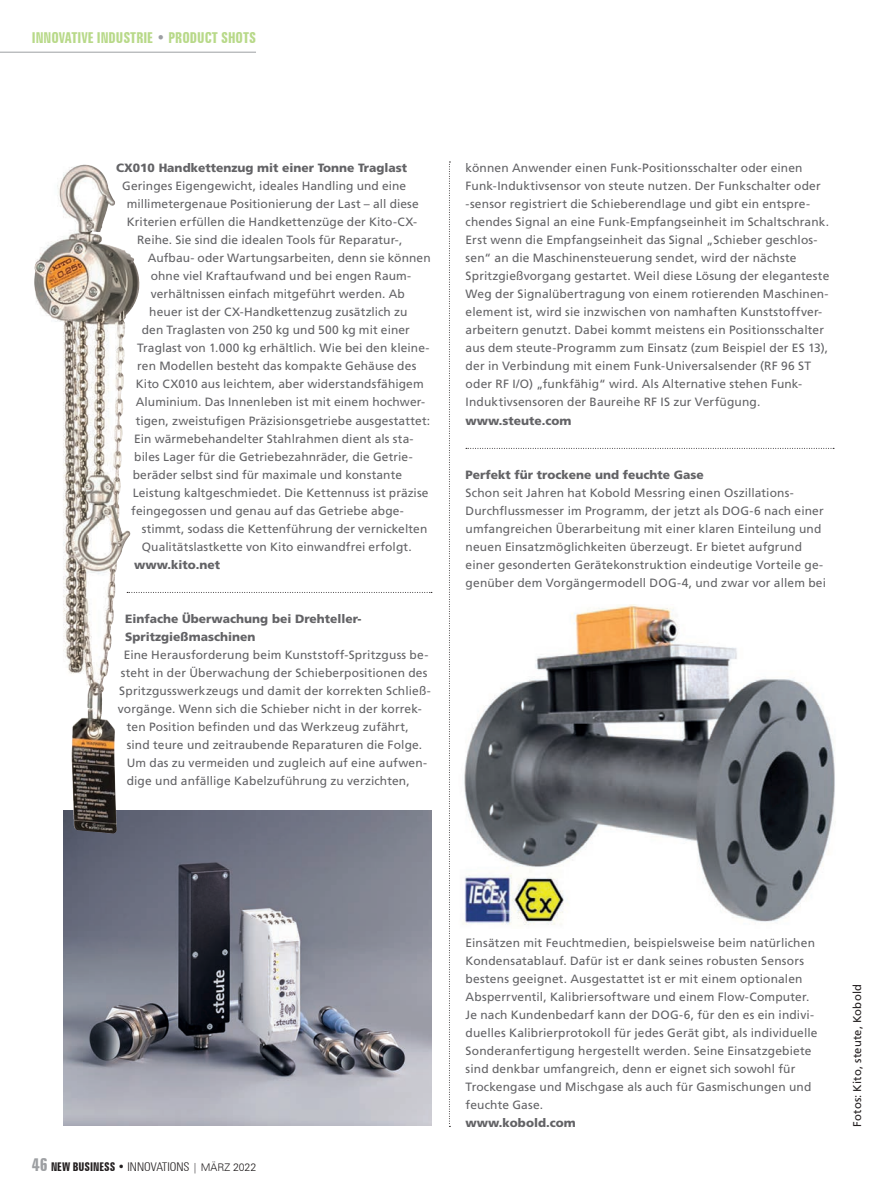
<style>
.page{position:relative;width:893px;height:1191px;background:#fff}
.page>*{position:absolute;margin:0;border:0;box-sizing:border-box;transform-origin:0 0}
.t1{font:700 extra-condensed 15px "Zurich BT";color:#b8d989}
.t2{font:12px/18px "Frutiger LT Std";letter-spacing:.01em;color:#636366}
.t3{font:900 12px/18px "Frutiger LT Std";color:#636366}
.t4{font:700 extra-condensed 12px "Zurich BT";color:#231f20}
.t5{font:11.25px "Frutiger LT Std";letter-spacing:.015em;color:#231f20}
.s1{color:#9d9fa2}
.s2{font-size:18px;color:#9d9fa2}
.s3{font-weight:300;font-stretch:condensed}
.s4{font-weight:300;font-stretch:normal;font-size:10.5px}
</style>
<div class="page">
<hr style="left:0;top:52px;width:256px;height:1px;background:#9d9fa2">
<svg style="left:127px;top:592px;width:305px;height:1px"></svg>
<svg style="left:466px;top:448px;width:368px;height:1px"></svg>
<svg style="left:449px;top:162px;width:1px;height:965px"></svg>
<img style="left:64px;top:810px;width:368px;height:315px">
<img style="left:462px;top:604px;width:373px;height:321px">
<img style="left:34px;top:164px;width:83px;height:669px">
<p class="t1" style="left:32px;top:29px;width:226px">INNOVATIVE INDUSTRIE <span class="s1">•</span> PRODUCT SHOTS</p>
<p class="t3" style="left:116px;top:159px;width:292px">CX010 Handkettenzug mit einer Tonne Traglast</p>
<p class="t2" style="left:122px;top:177px;width:286px">Geringes Eigengewicht, ideales Handling und eine</p>
<p class="t2" style="left:127px;top:195px;width:293px">millimetergenaue Positionierung der Last – all diese</p>
<p class="t2" style="left:127px;top:213px;width:292px">Kriterien erfüllen die Handkettenzüge der Kito-CX-</p>
<p class="t2" style="left:137px;top:231px;width:267px">Reihe. Sie sind die idealen Tools für Reparatur-,</p>
<p class="t2" style="left:148px;top:249px;width:284px">Aufbau- oder Wartungsarbeiten, denn sie können</p>
<p class="t2" style="left:151px;top:267px;width:262px">ohne viel Kraftaufwand und bei engen Raum-</p>
<p class="t2" style="left:151px;top:285px;width:256px">verhältnissen einfach mitgeführt werden. Ab</p>
<p class="t2" style="left:149px;top:303px;width:260px">heuer ist der CX-Handkettenzug zusätzlich zu</p>
<p class="t2" style="left:142px;top:321px;width:270px">den Traglasten von 250 kg und 500 kg mit einer</p>
<p class="t2" style="left:137px;top:339px;width:294px">Traglast von 1.000 kg erhältlich. Wie bei den kleine-</p>
<p class="t2" style="left:137px;top:357px;width:281px">ren Modellen besteht das kompakte Gehäuse des</p>
<p class="t2" style="left:136px;top:375px;width:289px">Kito CX010 aus leichtem, aber widerstandsfähigem</p>
<p class="t2" style="left:136px;top:393px;width:291px">Aluminium. Das Innenleben ist mit einem hochwer-</p>
<p class="t2" style="left:136px;top:411px;width:296px">tigen, zweistufigen Präzisionsgetriebe ausgestattet:</p>
<p class="t2" style="left:134px;top:429px;width:281px">Ein wärmebehandelter Stahlrahmen dient als sta-</p>
<p class="t2" style="left:134px;top:447px;width:280px">biles Lager für die Getriebezahnräder, die Getrie-</p>
<p class="t2" style="left:133px;top:465px;width:271px">beräder selbst sind für maximale und konstante</p>
<p class="t2" style="left:133px;top:483px;width:297px">Leistung kaltgeschmiedet. Die Kettennuss ist präzise</p>
<p class="t2" style="left:131px;top:501px;width:274px">feingegossen und genau auf das Getriebe abge-</p>
<p class="t2" style="left:142px;top:519px;width:287px">stimmt, sodass die Kettenführung der vernickelten</p>
<p class="t2" style="left:142px;top:537px;width:271px">Qualitätslastkette von Kito einwandfrei erfolgt.</p>
<p class="t3" style="left:134px;top:555px;width:88px">www.kito.net</p>
<p class="t3" style="left:125px;top:609px;width:238px">Einfache Überwachung bei Drehteller-<br>Spritzgießmaschinen</p>
<p class="t2" style="left:124px;top:645px;width:306px">Eine Herausforderung beim Kunststoff-Spritzguss be-</p>
<p class="t2" style="left:121px;top:663px;width:308px">steht in der Überwachung der Schieberpositionen des</p>
<p class="t2" style="left:119px;top:681px;width:313px">Spritzgusswerkzeugs und damit der korrekten Schließ-</p>
<p class="t2" style="left:118px;top:699px;width:306px">vorgänge. Wenn sich die Schieber nicht in der korrek-</p>
<p class="t2" style="left:127px;top:717px;width:284px">ten Position befinden und das Werkzeug zufährt,</p>
<p class="t2" style="left:127px;top:735px;width:297px">sind teure und zeitraubende Reparaturen die Folge.</p>
<p class="t2" style="left:127px;top:753px;width:302px">Um das zu vermeiden und zugleich auf eine aufwen-</p>
<p class="t2" style="left:127px;top:771px;width:285px">dige und anfällige Kabelzuführung zu verzichten,</p>
<p class="t2" style="left:466px;top:159px;width:365px">können Anwender einen Funk-Positionsschalter oder einen Funk-Induktivsensor von steute nutzen. Der Funkschalter oder -sensor registriert die Schieberendlage und gibt ein entspre&shy;chendes Signal an eine Funk-Empfangseinheit im Schaltschrank.<br>Erst wenn die Empfangseinheit das Signal „Schieber geschlos&shy;sen“ an die Maschinensteuerung sendet, wird der nächste Spritzgießvorgang gestartet. Weil diese Lösung der eleganteste Weg der Signalübertragung von einem rotierenden Maschinen&shy;element ist, wird sie inzwischen von namhaften Kunststoffver&shy;arbeitern genutzt. Dabei kommt meistens ein Positionsschalter aus dem steute-Programm zum Einsatz (zum Beispiel der ES 13), der in Verbindung mit einem Funk-Universalsender (RF 96 ST oder RF I/O) „funkfähig“ wird. Als Alternative stehen Funk-Induktivsensoren der Baureihe RF IS zur Verfügung.</p>
<p class="t3" style="left:466px;top:411px;width:108px">www.steute.com</p>
<p class="t3" style="left:466px;top:465px;width:240px">Perfekt für trockene und feuchte Gase</p>
<p class="t2" style="left:466px;top:483px;width:362px">Schon seit Jahren hat Kobold Messring einen Oszillations-Durchflussmesser im Programm, der jetzt als DOG-6 nach einer umfangreichen Überarbeitung mit einer klaren Einteilung und neuen Einsatzmöglichkeiten überzeugt. Er bietet aufgrund einer gesonderten Gerätekonstruktion eindeutige Vorteile ge&shy;genüber dem Vorgängermodell DOG-4, und zwar vor allem bei</p>
<p class="t4" style="left:32px;top:1159px;width:226px"><span class="s2">46</span> NEW BUSINESS • <span class="s3">INNOVATIONS</span> <span class="s4">| MÄRZ 2022</span></p>
<p class="t2" style="left:466px;top:933px;width:353px">Einsätzen mit Feuchtmedien, beispielsweise beim natürlichen Kondensatablauf. Dafür ist er dank seines robusten Sensors bestens geeignet. Ausgestattet ist er mit einem optionalen Absperrventil, Kalibriersoftware und einem Flow-Computer.<br>Je nach Kundenbedarf kann der DOG-6, für den es ein indivi&shy;duelles Kalibrierprotokoll für jedes Gerät gibt, als individuelle Sonderanfertigung hergestellt werden. Seine Einsatzgebiete sind denkbar umfangreich, denn er eignet sich sowohl für Trockengase und Mischgase als auch für Gasmischungen und feuchte Gase.</p>
<p class="t3" style="left:466px;top:1113px;width:112px">www.kobold.com</p>
<p class="t5" style="left:850px;top:1126px;width:144px;rotate:-90deg">Fotos: Kito, steute, Kobold</p>
</div>
